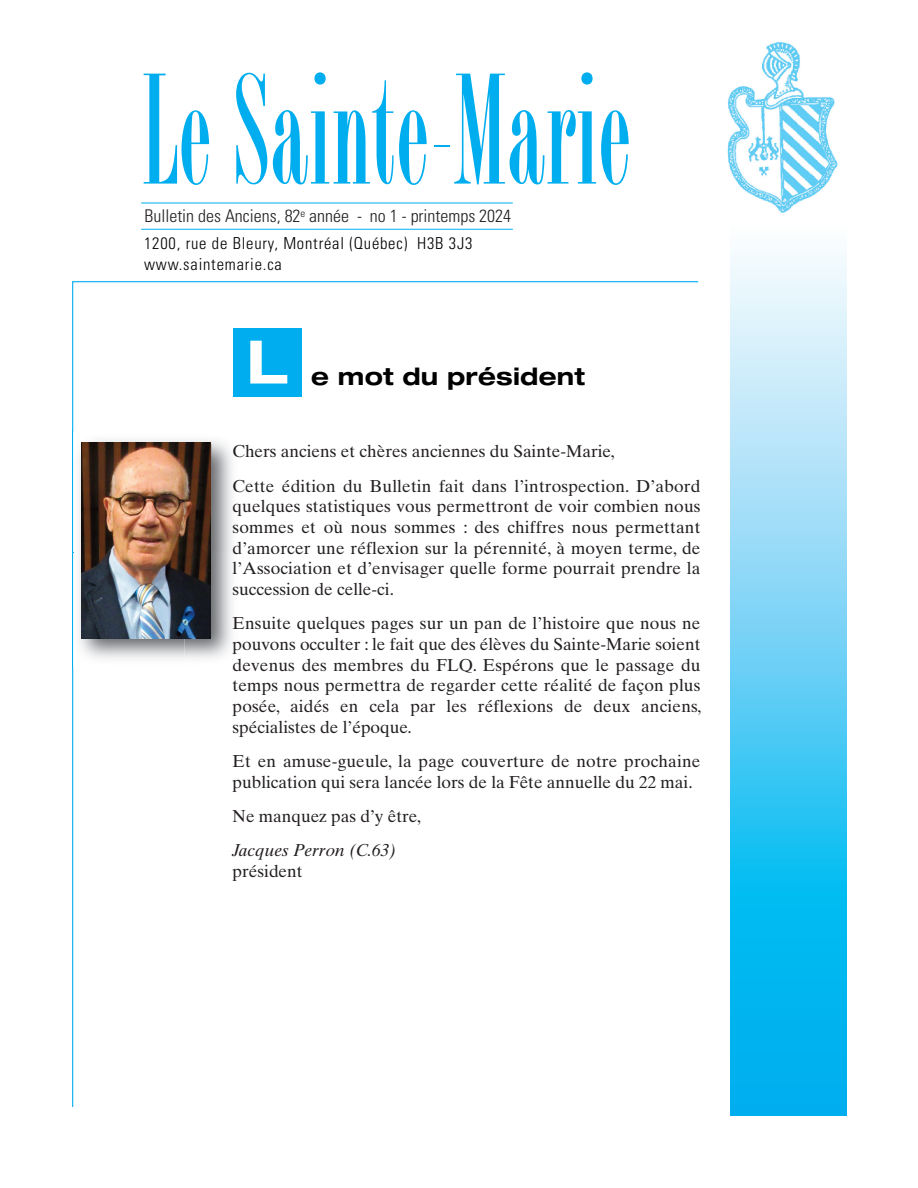
<style>
.page{position:relative;width:918px;height:1188px;background:#fff}
.page>*{position:absolute;margin:0;border:0;box-sizing:border-box;transform-origin:0 0}
.t1{font:165px "Bordeaux Roman Bold Let Plain";color:#00aeef}
.t2{font:700 expanded 60px "Helvetica Neue LT Std";color:#fff}
.t3{font:700 expanded 24px "Helvetica Neue LT Std";letter-spacing:.01em;color:#000}
.t4{font:300 condensed 17.55px "Univers LT Std";color:#231f20}
.t5{font:17.25px/20.7px "Times Ten";color:#231f20;text-align:justify}
.t6{font:italic 17.25px "Times Ten";color:#231f20}
.t7{font:300 condensed 16.5px/21.3px "Univers";letter-spacing:.05em;color:#000}
</style>
<div class="page">
<hr style="left:141px;top:203px;width:372px;height:1px;background:#00aeef">
<hr style="left:141px;top:229px;width:372px;height:1px;background:#00aeef">
<img style="left:731px;top:253px;width:115px;height:863px">
<svg style="left:72px;top:281px;width:627px;height:826px"></svg>
<div style="left:233px;top:328px;width:69px;height:69px;background:#00aeef"></div>
<img style="left:72px;top:430px;width:170px;height:239px">
<img style="left:727px;top:42px;width:111px;height:171px">
<img style="left:81px;top:442px;width:130px;height:196px">
<p class="t1" style="left:141px;top:72px;width:492px">Le Sainte-Marie</p>
<p class="t4" style="left:145px;top:205px;width:368px">Bulletin des Anciens, 82<sup>e</sup> année - no 1 - printemps 2024</p>
<p class="t7" style="left:144px;top:234px;width:330px">1200, rue de Bleury, Montréal (Québec) H3B 3J3 www.saintemarie.ca</p>
<p class="t2" style="left:246px;top:328px;width:44px">L</p>
<p class="t3" style="left:311px;top:362px;width:275px">e mot du président</p>
<p class="t5" style="left:233px;top:443px;width:384px">Chers anciens et chères anciennes du Sainte-Marie,</p>
<p class="t5" style="left:233px;top:477px;width:469px">Cette édition du Bulletin fait dans l’introspection. D’abord quelques statistiques vous permettront de voir combien nous sommes et où nous sommes : des chiffres nous permettant d’amorcer une réflexion sur la pérennité, à moyen terme, de l’Association et d’envisager quelle forme pourrait prendre la succession de celle-ci.</p>
<p class="t5" style="left:233px;top:615px;width:470px">Ensuite quelques pages sur un pan de l’histoire que nous ne pouvons occulter : le fait que des élèves du Sainte-Marie soient devenus des membres du FLQ. Espérons que le passage du temps nous permettra de regarder cette réalité de façon plus posée, aidés en cela par les réflexions de deux anciens, spécialistes de l’époque.</p>
<p class="t5" style="left:233px;top:752px;width:469px">Et en amuse-gueule, la page couverture de notre prochaine publication qui sera lancée lors de la Fête annuelle du 22 mai.</p>
<p class="t5" style="left:233px;top:807px;width:190px">Ne manquez pas d’y être,</p>
<p class="t6" style="left:233px;top:844px;width:165px">Jacques Perron (C.63)</p>
<p class="t5" style="left:233px;top:862px;width:71px">président</p>
</div>
